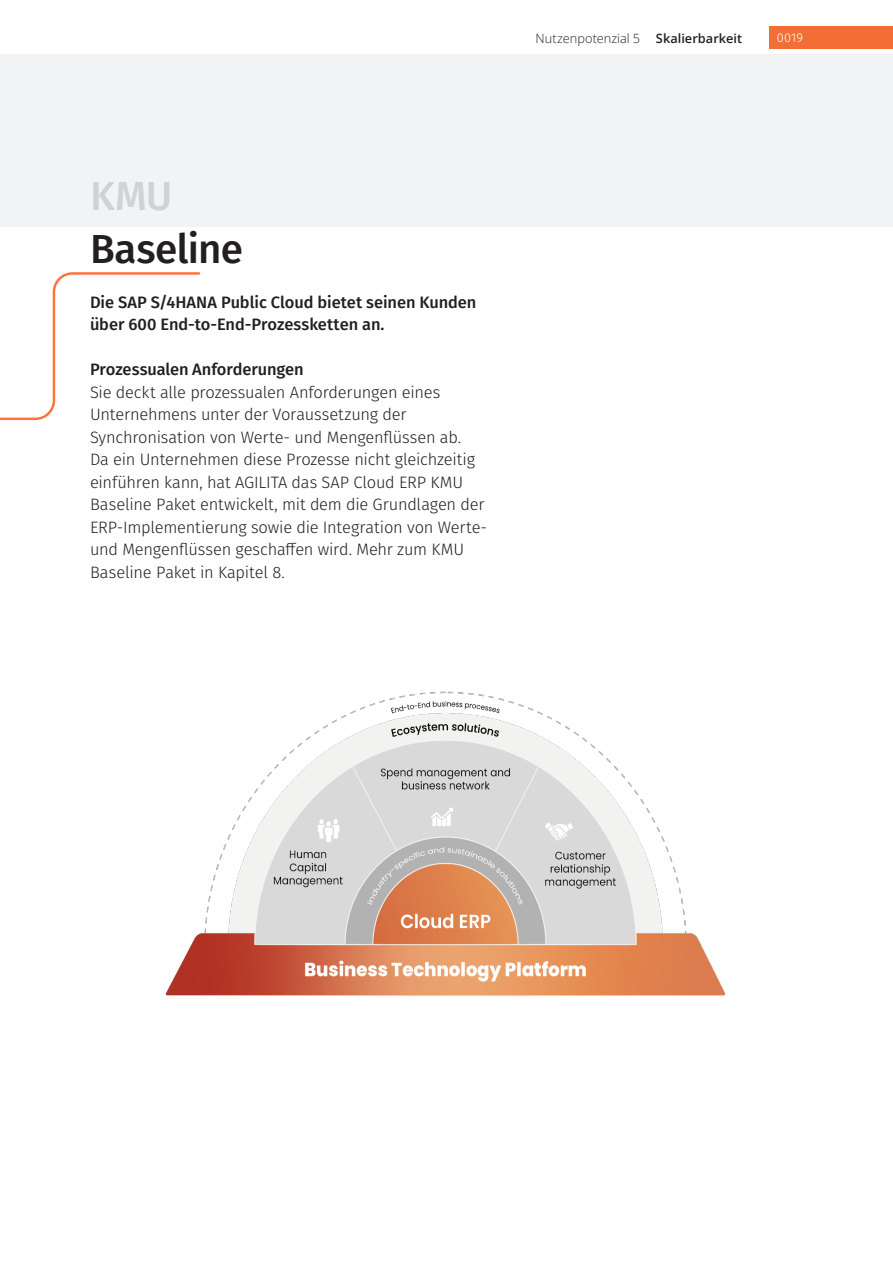
<style>
.page{position:relative;width:893px;height:1263px;background:#fff}
.page>*{position:absolute;margin:0;border:0;box-sizing:border-box;transform-origin:0 0}
.Headline_27_31_Left{font:500 40.5px "Fira Sans";letter-spacing:-.015em;color:#231f20}
.Headline_27_31_Left-2{font:500 40.5px "Fira Sans";color:#d1d2d4}
.Copy_Text_08_14_Full{font:300 16.5px/22.5px "Fira Sans";letter-spacing:-.015em;color:#231f20}
.Headlines_Copy_Text{font:500 16.5px/22.5px "Fira Sans";letter-spacing:-.005em;color:#231f20}
.Copy_Text_08_14_Righ{font:12.75px "Open Sans";letter-spacing:.005em;color:#231f20}
.t1{font:300 12.75px "Fira Sans";color:#fff}
.s1{font-weight:600}
</style>
<div class="page">
<svg style="left:0;top:272px;width:200px;height:149px"></svg>
<div style="left:0;top:54px;width:893px;height:172px;background:#f2f3f4"></div>
<img style="left:165px;top:691px;width:561px;height:305px">
<div style="left:769px;top:26px;width:124px;height:23px;background:#f26e34"></div>
<p class="Copy_Text_08_14_Righ" style="left:536px;top:29px;width:208px">Nutzenpotenzial 5 <span class="s1">Skalierbarkeit</span></p>
<p class="t1" style="left:777px;top:28px;width:28px">0019</p>
<p class="Headline_27_31_Left-2" style="left:90px;top:163px;width:84px">KMU</p>
<p class="Headline_27_31_Left" style="left:90px;top:216px;width:154px">Baseline</p>
<p class="Headlines_Copy_Text" style="left:90px;top:290px;width:388px">Die SAP S/4HANA Public Cloud bietet seinen Kunden über 600 End-to-End-Prozessketten an.</p>
<p class="Headlines_Copy_Text" style="left:90px;top:357px;width:215px">Prozessualen Anforderungen</p>
<p class="Copy_Text_08_14_Full" style="left:90px;top:380px;width:399px">Sie deckt alle prozessualen Anforderungen eines Unternehmens unter der Voraussetzung der Synchronisation von Werte- und Mengenflüssen ab.<br>Da ein Unternehmen diese Prozesse nicht gleichzeitig einführen kann, hat AGILITA das SAP Cloud ERP KMU Baseline Paket entwickelt, mit dem die Grundlagen der ERP-Implementierung sowie die Integration von Werte&shy;und Mengenflüssen geschaffen wird. Mehr zum KMU Baseline Paket in Kapitel 8.</p>
</div>
